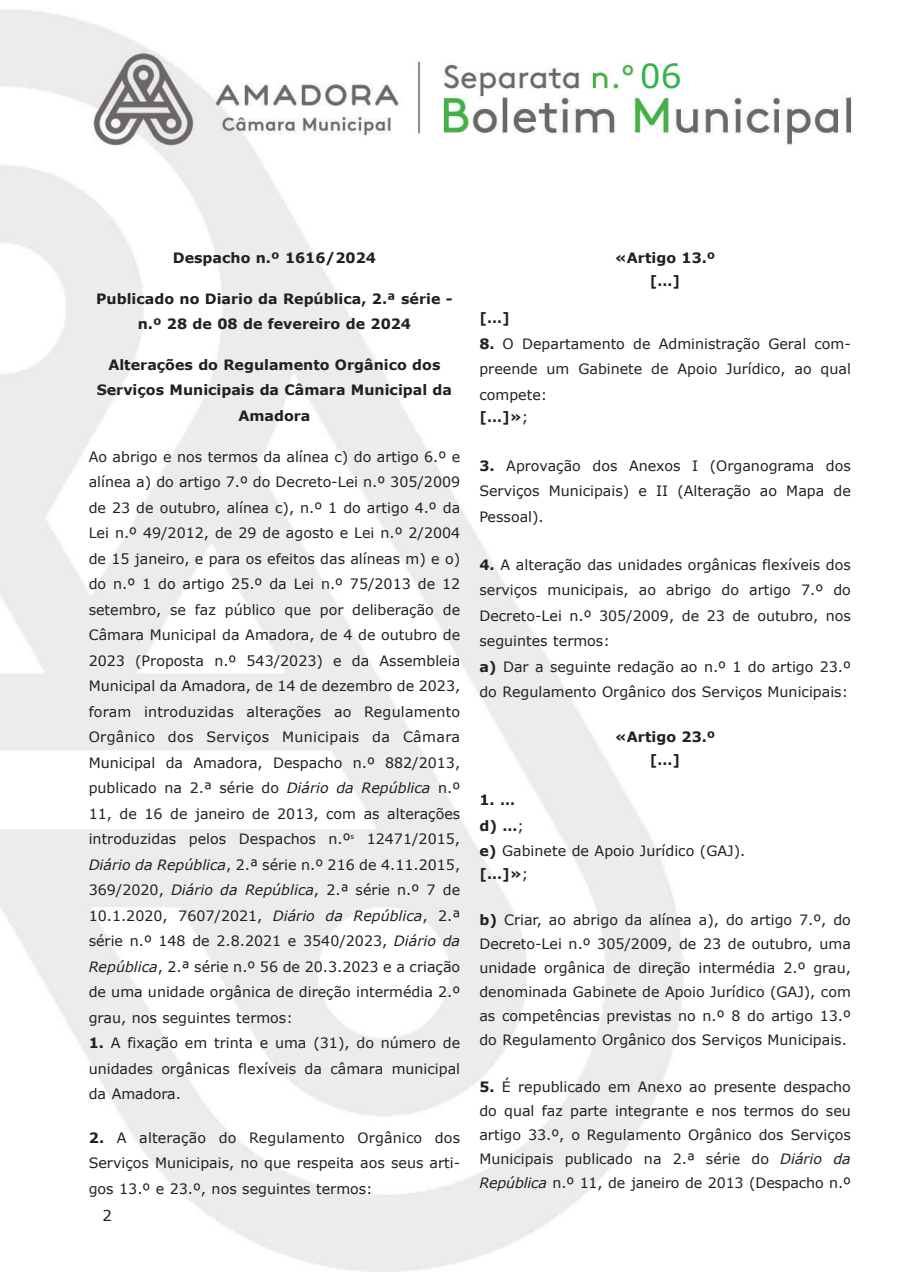
<style>
.page{position:relative;width:902px;height:1272px;background:#fff}
.page>*{position:absolute;margin:0;border:0;box-sizing:border-box;transform-origin:0 0}
.t1{font:33px "Verdana";color:#31b44b}
.t2{font:15px "Verdana";color:#231f20}
.t3{font:14.25px/25.5px "Verdana";color:#231f20;text-align:justify}
.t4{font:700 14.25px/25.5px "Verdana";color:#231f20;text-align:center}
.s1{font-style:italic}
.s2{font-weight:700}
.s3{font-weight:400}
</style>
<div class="page">
<img style="left:0;top:9px;width:853px;height:1262px">
<h1 class="t1" style="left:639px;top:55px;width:43px">06</h1>
<p class="t4" style="left:173px;top:245px;width:204px">Despacho n.º 1616/2024</p>
<p class="t4" style="left:96px;top:285px;width:358px">Publicado no Diario da República, 2.ª série - n.º 28 de 08 de fevereiro de 2024</p>
<p class="t4" style="left:97px;top:351px;width:357px">Alterações do Regulamento Orgânico dos<br>Serviços Municipais da Câmara Municipal da<br>Amadora</p>
<p class="t3" style="left:89px;top:443px;width:373px">Ao abrigo e nos termos da alínea c) do artigo 6.º e alínea a) do artigo 7.º do Decreto-Lei n.º 305/2009 de 23 de outubro, alínea c), n.º 1 do artigo 4.º da Lei n.º 49/2012, de 29 de agosto e Lei n.º 2/2004 de 15 janeiro, e para os efeitos das alíneas m) e o) do n.º 1 do artigo 25.º da Lei n.º 75/2013 de 12 setembro, se faz público que por deliberação de Câmara Municipal da Amadora, de 4 de outubro de 2023 (Proposta n.º 543/2023) e da Assembleia Municipal da Amadora, de 14 de dezembro de 2023, foram introduzidas alterações ao Regulamento Orgânico dos Serviços Municipais da Câmara Municipal da Amadora, Despacho n.º 882/2013, publicado na 2.ª série do <span class="s1">Diário da República</span> n.º 11, de 16 de janeiro de 2013, com as alterações introduzidas pelos Despachos n.º<sup>s</sup> 12471/2015, <span class="s1">Diário da República</span>, 2.ª série n.º 216 de 4.11.2015, 369/2020, <span class="s1">Diário da República</span>, 2.ª série n.º 7 de 10.1.2020, 7607/2021, <span class="s1">Diário da República</span>, 2.ª série n.º 148 de 2.8.2021 e 3540/2023, <span class="s1">Diário da República</span>, 2.ª série n.º 56 de 20.3.2023 e a criação de uma unidade orgânica de direção intermédia 2.º grau, nos seguintes termos:</p>
<p class="t3" style="left:89px;top:1029px;width:373px"><span class="s2">1.</span> A fixação em trinta e uma (31), do número de unidades orgânicas flexíveis da câmara municipal da Amadora.</p>
<p class="t3" style="left:89px;top:1124px;width:373px"><span class="s2">2.</span> A alteração do Regulamento Orgânico dos Serviços Municipais, no que respeita aos seus arti&shy;gos 13.º e 23.º, nos seguintes termos:</p>
<p class="t2" style="left:103px;top:1205px;width:11px">2</p>
<p class="t4" style="left:614px;top:246px;width:102px;line-height:22.5px">«Artigo 13.º […]</p>
<p class="t4" style="left:479px;top:305px;width:32px">[…]</p>
<p class="t3" style="left:479px;top:330px;width:373px"><span class="s2">8.</span> O Departamento de Administração Geral com&shy;preende um Gabinete de Apoio Jurídico, ao qual compete:</p>
<p class="t4" style="left:479px;top:404px;width:51px">[…]»<span class="s3">;</span></p>
<p class="t3" style="left:479px;top:452px;width:373px"><span class="s2">3.</span> Aprovação dos Anexos I (Organograma dos Serviços Municipais) e II (Alteração ao Mapa de Pessoal).</p>
<p class="t3" style="left:479px;top:551px;width:373px;text-align:left"><span class="s2">4.</span> A alteração das unidades orgânicas flexíveis dos serviços municipais, ao abrigo do artigo 7.º do Decreto-Lei n.º 305/2009, de 23 de outubro, nos seguintes termos:<br><span class="s2">a)</span> Dar a seguinte redação ao n.º 1 do artigo 23.º do Regulamento Orgânico dos Serviços Municipais:</p>
<p class="t4" style="left:614px;top:725px;width:102px;line-height:22.5px">«Artigo 23.º […]</p>
<p class="t3" style="left:479px;top:786px;width:267px;text-align:left"><span class="s2">1. …<br>d) …</span>;<br><span class="s2">e)</span> Gabinete de Apoio Jurídico (GAJ).</p>
<p class="t4" style="left:479px;top:860px;width:51px">[…]»<span class="s3">;</span></p>
<p class="t3" style="left:479px;top:907px;width:373px;line-height:24px"><span class="s2">b)</span> Criar, ao abrigo da alínea a), do artigo 7.º, do Decreto-Lei n.º 305/2009, de 23 de outubro, uma unidade orgânica de direção intermédia 2.º grau, denominada Gabinete de Apoio Jurídico (GAJ), com as competências previstas no n.º 8 do artigo 13.º do Regulamento Orgânico dos Serviços Municipais.</p>
<p class="t3" style="left:479px;top:1074px;width:373px;line-height:24px"><span class="s2">5.</span> É republicado em Anexo ao presente despacho do qual faz parte integrante e nos termos do seu artigo 33.º, o Regulamento Orgânico dos Serviços Municipais publicado na 2.ª série do <span class="s1">Diário da República</span> n.º 11, de janeiro de 2013 (Despacho n.º</p>
</div>
